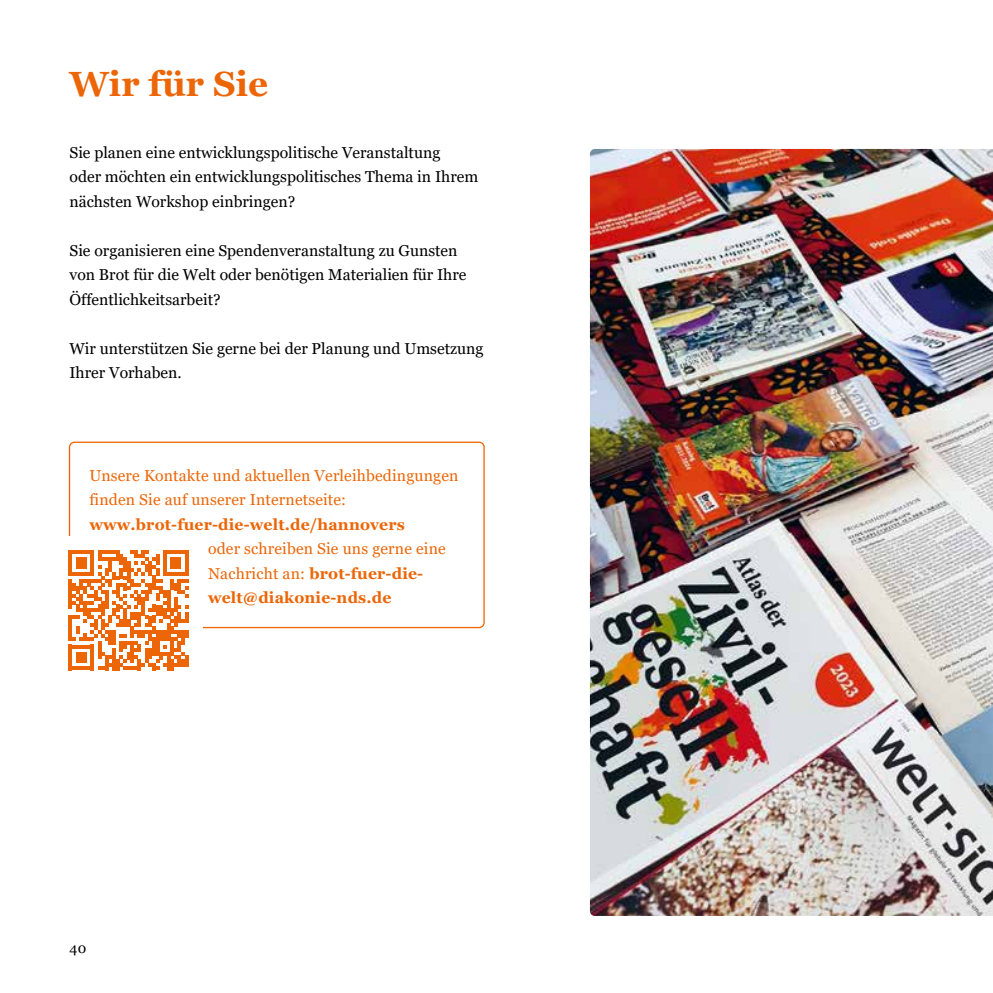
<style>
.page{position:relative;width:993px;height:993px;background:#fff}
.page>*{position:absolute;margin:0;border:0;box-sizing:border-box;transform-origin:0 0}
.t1{font:700 35px "Georgia";color:#ec6608}
.t2{font:15.75px/24.5px "Georgia";color:#000}
.t3{font:15.75px/24.5px "Georgia";letter-spacing:.01em;color:#ec6608}
.t4{font:700 15.75px "Georgia";letter-spacing:.01em;color:#ec6608}
.t5{font:14px "Georgia";color:#000}
.s1{font-weight:700}
</style>
<div class="page">
<div style="left:69px;top:441px;width:415px;height:187px;border:1px solid #ec6608;border-radius:5px"></div>
<div style="left:54px;top:535px;width:149px;height:149px;background:#fff"></div>
<svg style="left:69px;top:550px;width:119px;height:120px"></svg>
<img style="left:589px;top:149px;width:403px;height:766px">
<h1 class="t1" style="left:69px;top:61px;width:200px">Wir für Sie</h1>
<p class="t2" style="left:69px;top:140px;width:410px">Sie planen eine entwicklungspolitische Veranstaltung<br>oder möchten ein entwicklungspolitisches Thema in Ihrem nächsten Workshop einbringen?</p>
<p class="t2" style="left:69px;top:238px;width:398px">Sie organisieren eine Spendenveranstaltung zu Gunsten von Brot für die Welt oder benötigen Materialien für Ihre<br>Öffentlichkeitsarbeit?</p>
<p class="t2" style="left:69px;top:336px;width:415px">Wir unterstützen Sie gerne bei der Planung und Umsetzung<br>Ihrer Vorhaben.</p>
<p class="t3" style="left:89px;top:463px;width:370px">Unsere Kontakte und aktuellen Verleihbedingungen finden Sie auf unserer Internetseite:</p>
<p class="t4" style="left:89px;top:514px;width:317px">www.brot-fuer-die-welt.de/hannovers</p>
<p class="t3" style="left:208px;top:536px;width:239px">oder schreiben Sie uns gerne eine<br>Nachricht an: <span class="s1">brot-fuer-die&shy;welt@diakonie-nds.de</span></p>
<p class="t5" style="left:69px;top:939px;width:18px">40</p>
</div>
